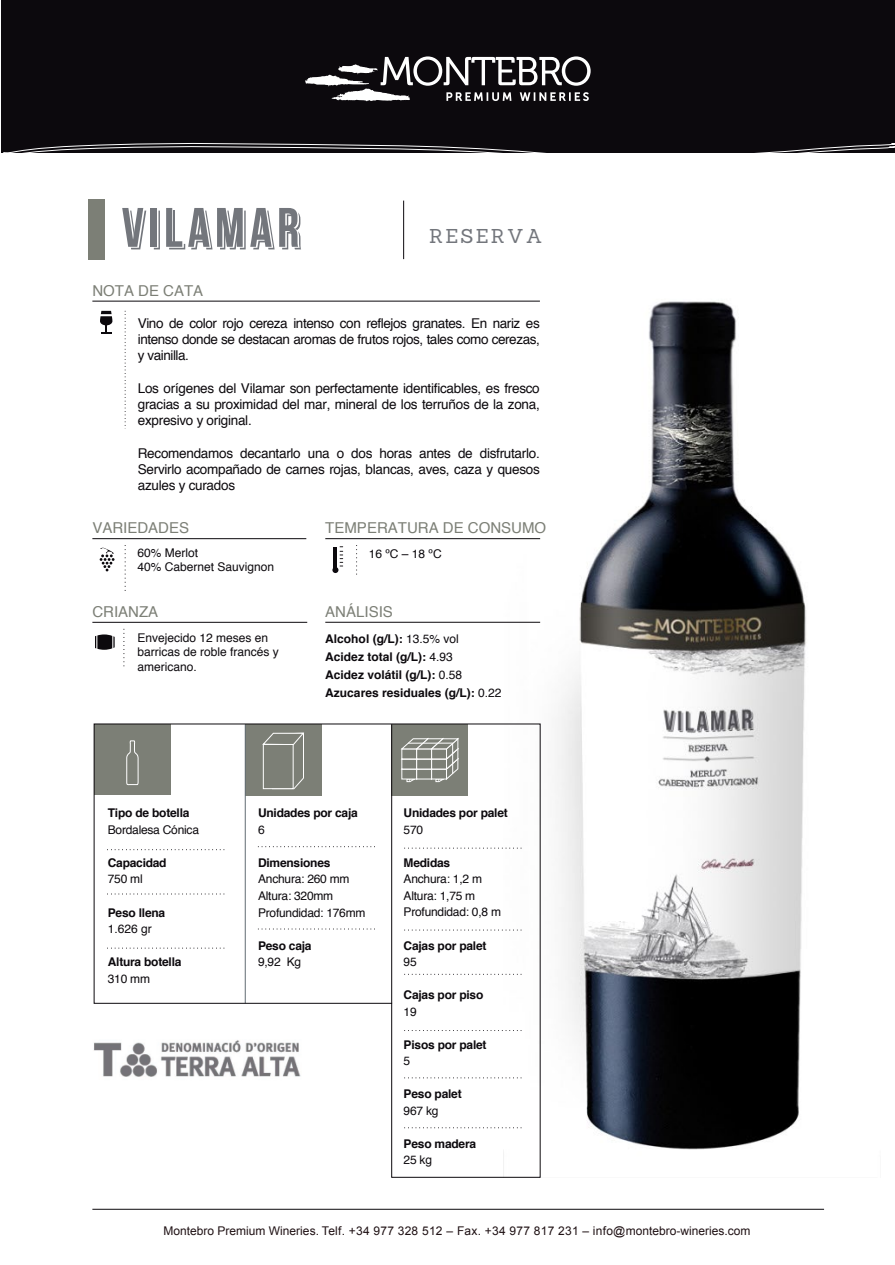
<style>
.page{position:relative;width:895px;height:1265px;background:#fff}
.page>*{position:absolute;margin:0;border:0;box-sizing:border-box;transform-origin:0 0}
.t1{font:19.5px "Sanchez";letter-spacing:.12em;color:#73767c}
.t2{font:15px "Helvetica";color:#7c7f76}
.t3{font:13.5px/16.2px "Helvetica";letter-spacing:-.02em;color:#0c090d;text-align:justify}
.t4{font:700 12px "Helvetica";letter-spacing:-.02em;color:#0c090d}
.t5{font:12px/16.5px "Helvetica";letter-spacing:-.02em;color:#0c090d}
.t6{font:700 12px/18px "Helvetica";color:#0c090d}
.t7{font:12px "Arial";color:#1f1114}
.t8{font:12px/14.4px "Helvetica";color:#0c090d}
.s1{font-weight:400}
</style>
<div class="page">
<img style="left:503px;top:300px;width:304px;height:850px">
<hr style="left:92px;top:538px;width:214px;height:1px;background:#0c090d">
<hr style="left:325px;top:538px;width:215px;height:1px;background:#0c090d">
<hr style="left:92px;top:622px;width:215px;height:1px;background:#0c090d">
<svg style="left:100px;top:547px;width:14px;height:24px"></svg>
<svg style="left:125px;top:545px;width:1px;height:46px"></svg>
<svg style="left:356px;top:545px;width:1px;height:30px"></svg>
<svg style="left:332px;top:546px;width:11px;height:27px"></svg>
<svg style="left:123px;top:629px;width:1px;height:38px"></svg>
<hr style="left:325px;top:622px;width:215px;height:1px;background:#0c090d">
<svg style="left:95px;top:634px;width:20px;height:15px"></svg>
<hr style="left:92px;top:301px;width:448px;height:1px;background:#0c090d">
<svg style="left:125px;top:311px;width:1px;height:115px"></svg>
<svg style="left:100px;top:311px;width:12px;height:22px"></svg>
<hr style="left:92px;top:1208px;width:732px;height:1px;background:#0c090d">
<svg style="left:93px;top:723px;width:448px;height:454px"></svg>
<div style="left:1px;top:0;width:893px;height:152px;background:#0c090d"></div>
<svg style="left:1px;top:142px;width:893px;height:11px"></svg>
<svg style="left:305px;top:56px;width:285px;height:45px"></svg>
<div style="left:89px;top:199px;width:16px;height:60px;background:#7c7f76"></div>
<svg style="left:154px;top:210px;width:6px;height:39px"></svg>
<svg style="left:122px;top:208px;width:24px;height:41px"></svg>
<div style="left:151px;top:208px;width:6px;height:39px;background:#73767c"></div>
<svg style="left:166px;top:208px;width:135px;height:41px"></svg>
<hr style="left:403px;top:200px;width:1px;height:59px;background:#0c090d">
<p class="t2" style="left:92px;top:279px;width:112px">NOTA DE CATA</p>
<h1 class="t1" style="left:429px;top:223px;width:115px">RESERVA</h1>
<p class="t3" style="left:138px;top:315px;width:403px">Vino de color rojo cereza intenso con reflejos granates. En nariz es intenso donde se destacan aromas de frutos rojos, tales como cerezas, y vainilla.</p>
<p class="t3" style="left:138px;top:380px;width:403px">Los orígenes del Vilamar son perfectamente identificables, es fresco gracias a su proximidad del mar, mineral de los terruños de la zona, expresivo y original.</p>
<p class="t3" style="left:138px;top:445px;width:403px">Recomendamos decantarlo una o dos horas antes de disfrutarlo.<br>Servirlo acompañado de carnes rojas, blancas, aves, caza y quesos azules y curados</p>
<p class="t2" style="left:92px;top:516px;width:98px">VARIEDADES</p>
<p class="t2" style="left:325px;top:516px;width:222px">TEMPERATURA DE CONSUMO</p>
<p class="t8" style="left:137px;top:545px;width:138px">60% Merlot<br>40% Cabernet Sauvignon</p>
<p class="t5" style="left:369px;top:546px;width:74px">16 ºC – 18 ºC</p>
<p class="t2" style="left:92px;top:600px;width:67px">CRIANZA</p>
<p class="t2" style="left:325px;top:600px;width:69px">ANÁLISIS</p>
<p class="t8" style="left:137px;top:630px;width:143px">Envejecido 12 meses en barricas de roble francés y americano.</p>
<p class="t6" style="left:325px;top:630px;width:178px">Alcohol (g/L): <span class="s1">13.5% vol<br></span>Acidez total (g/L): <span class="s1">4.93<br></span>Acidez volátil (g/L): <span class="s1">0.58<br></span>Azucares residuales (g/L): <span class="s1">0.22</span></p>
<p class="t4" style="left:108px;top:803px;width:83px">Tipo de botella</p>
<p class="t5" style="left:108px;top:821px;width:93px">Bordalesa Cónica</p>
<p class="t4" style="left:108px;top:853px;width:60px">Capacidad</p>
<p class="t5" style="left:108px;top:871px;width:36px">750 ml</p>
<p class="t4" style="left:108px;top:902px;width:59px">Peso llena</p>
<p class="t5" style="left:108px;top:920px;width:46px">1.626 gr</p>
<p class="t4" style="left:108px;top:952px;width:75px">Altura botella</p>
<p class="t5" style="left:108px;top:970px;width:44px">310 mm</p>
<p class="t4" style="left:258px;top:803px;width:101px">Unidades por caja</p>
<p class="t5" style="left:258px;top:821px;width:8px">6</p>
<p class="t4" style="left:258px;top:853px;width:74px">Dimensiones</p>
<p class="t5" style="left:258px;top:871px;width:109px">Anchura: 260 mm<br>Altura: 320mm<br>Profundidad: 176mm</p>
<p class="t4" style="left:258px;top:935px;width:55px">Peso caja</p>
<p class="t5" style="left:258px;top:953px;width:45px">9,92 Kg</p>
<p class="t4" style="left:403px;top:803px;width:106px">Unidades por palet</p>
<p class="t5" style="left:403px;top:821px;width:21px">570</p>
<p class="t4" style="left:403px;top:853px;width:48px">Medidas</p>
<p class="t5" style="left:403px;top:871px;width:99px">Anchura: 1,2 m<br>Altura: 1,75 m<br>Profundidad: 0,8 m</p>
<p class="t4" style="left:403px;top:935px;width:84px">Cajas por palet</p>
<p class="t5" style="left:403px;top:953px;width:15px">95</p>
<p class="t4" style="left:403px;top:985px;width:81px">Cajas por piso</p>
<p class="t5" style="left:403px;top:1003px;width:15px">19</p>
<p class="t4" style="left:403px;top:1034px;width:84px">Pisos por palet</p>
<p class="t5" style="left:403px;top:1052px;width:8px">5</p>
<p class="t4" style="left:403px;top:1084px;width:60px">Peso palet</p>
<p class="t5" style="left:403px;top:1102px;width:36px">967 kg</p>
<p class="t4" style="left:403px;top:1133px;width:74px">Peso madera</p>
<p class="t5" style="left:403px;top:1151px;width:30px">25 kg</p>
<p class="t7" style="left:163px;top:1222px;width:588px">Montebro Premium Wineries. Telf. +34 977 328 512 – Fax. +34 977 817 231 – info@montebro-wineries.com</p>
</div>
